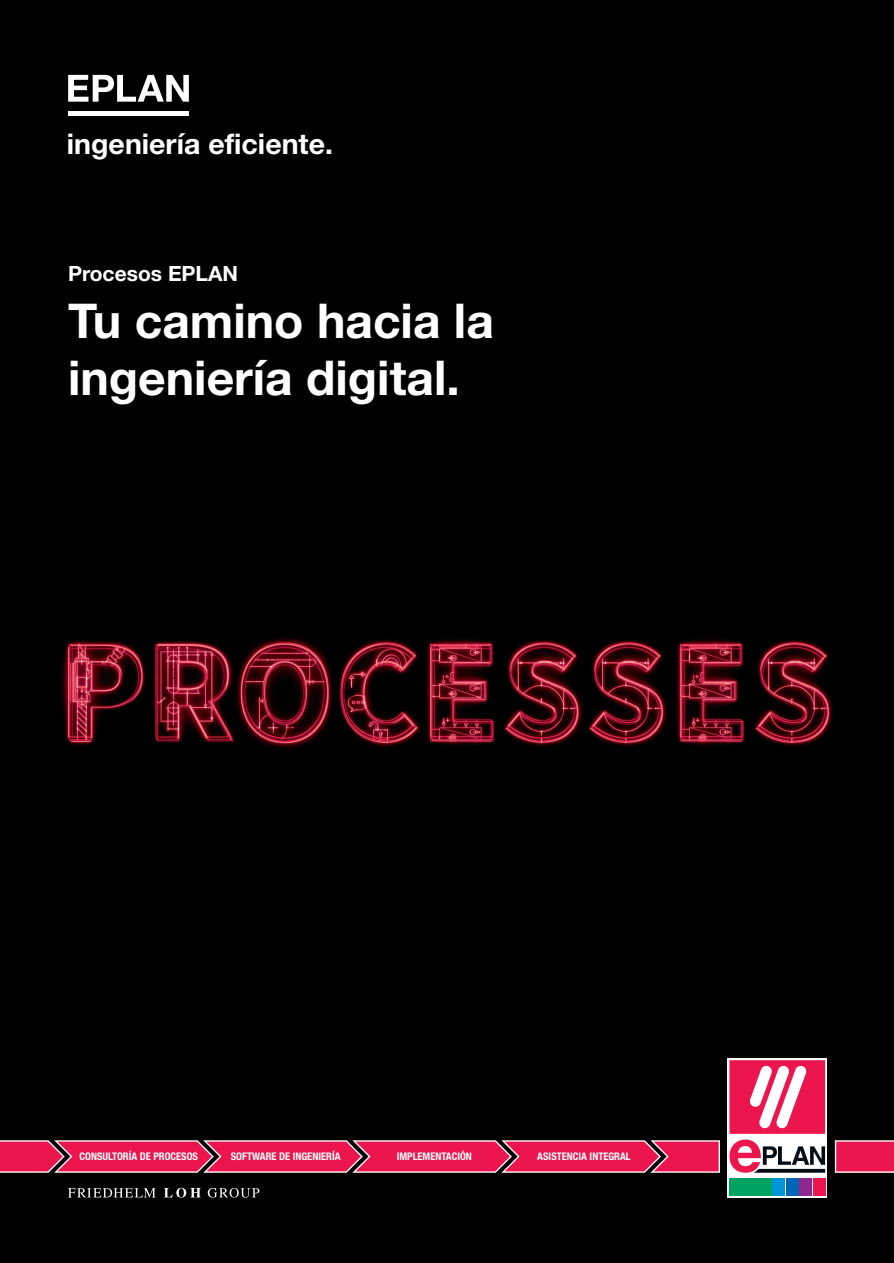
<style>
.page{position:relative;width:894px;height:1263px;background:#fff}
.page>*{position:absolute;margin:0;border:0;box-sizing:border-box;transform-origin:0 0}
.t1{font:700 48px/57px "Helvetica Neue LT Pro";color:#fff}
.t2{font:700 28.5px "Helvetica Neue LT Pro";color:#fff}
.t3{font:700 21px "Helvetica Neue LT Pro";color:#fff}
.t4{font:700 condensed 10.5px "Helvetica Neue";color:#fff}
</style>
<div class="page">
<div style="left:0;top:0;width:893px;height:1263px;background:#000"></div>
<img style="left:62px;top:638px;width:771px;height:110px">
<svg style="left:68px;top:75px;width:121px;height:27px"></svg>
<div style="left:68px;top:111px;width:121px;height:5px;background:#fff"></div>
<svg style="left:0;top:1140px;width:720px;height:32px;background:#e22758"></svg>
<svg style="left:68px;top:1187px;width:191px;height:10px"></svg>
<svg style="left:834px;top:1140px;width:59px;height:32px;background:#e8275a"></svg>
<svg style="left:727px;top:1058px;width:100px;height:139px;background:#e1e4e8"></svg>
<svg style="left:729px;top:1060px;width:96px;height:112px;background:#e26f8e"></svg>
<div style="left:729px;top:1178px;width:42px;height:17px;background:#00a261"></div>
<div style="left:772px;top:1178px;width:12px;height:17px;background:#0095d9"></div>
<div style="left:786px;top:1178px;width:12px;height:17px;background:#0166b3"></div>
<div style="left:799px;top:1178px;width:12px;height:17px;background:#90268f"></div>
<div style="left:813px;top:1178px;width:12px;height:17px;background:#ed154e"></div>
<h2 class="t2" style="left:67px;top:126px;width:267px">ingeniería eficiente.</h2>
<h3 class="t3" style="left:68px;top:261px;width:171px">Procesos EPLAN</h3>
<h1 class="t1" style="left:68px;top:292px;width:427px">Tu camino hacia la ingeniería digital.</h1>
<p class="t4" style="left:79px;top:1148px;width:120px">CONSULTORÍA DE PROCESOS</p>
<p class="t4" style="left:231px;top:1148px;width:111px">SOFTWARE DE INGENIERÍA</p>
<p class="t4" style="left:396px;top:1148px;width:77px">IMPLEMENTACIÓN</p>
<p class="t4" style="left:537px;top:1148px;width:95px">ASISTENCIA INTEGRAL</p>
</div>
